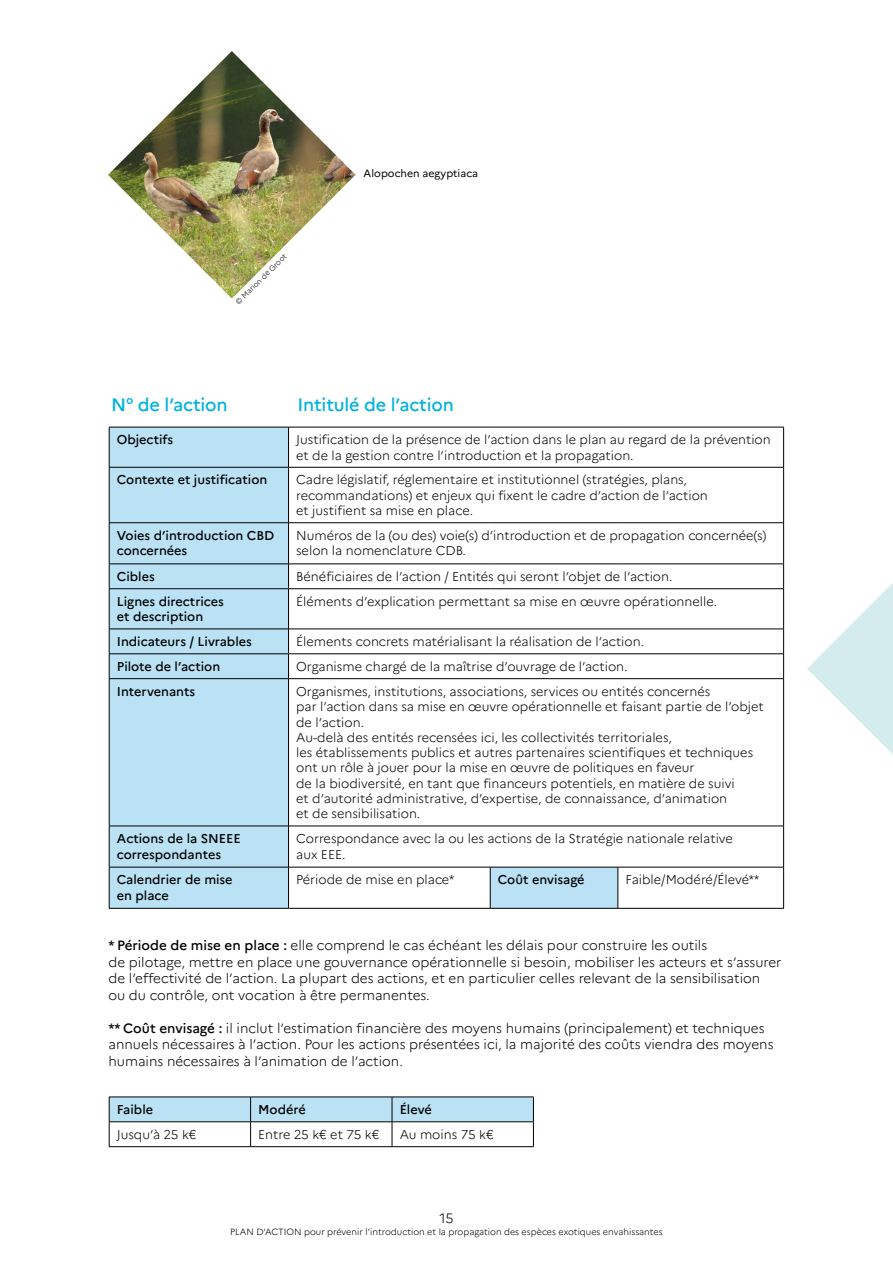
<style>
.page{position:relative;width:893px;height:1263px;background:#fff}
.page>*{position:absolute;margin:0;border:0;box-sizing:border-box;transform-origin:0 0}
.t1{font:500 18px "Marianne";letter-spacing:-.01em;color:#00b2de}
.t2{font:300 13.5px/16.5px "Marianne";color:#000}
.t3{font:300 12.75px/15.3px "Marianne";color:#010202}
.t4{font:500 12.75px/15.3px "Marianne";color:#010202}
.t5{font:300 12.75px "Marianne";color:#000}
.t6{font:10.5px "Marianne";color:#000}
.t7{font:300 9px "Marianne";color:#000}
.t8{font:300 7.5px "Marianne";color:#000}
.s1{font-weight:500}
</style>
<div class="page">
<img style="left:108px;top:51px;width:248px;height:248px">
<svg style="left:807px;top:583px;width:86px;height:171px"></svg>
<svg style="left:110px;top:428px;width:508px;height:480px"></svg>
<hr style="left:109px;top:427px;width:180px;height:1px;background:#000">
<hr style="left:109px;top:427px;width:1px;height:40px;background:#000">
<hr style="left:289px;top:427px;width:201px;height:1px;background:#000">
<hr style="left:288px;top:427px;width:1px;height:40px;background:#000">
<hr style="left:490px;top:427px;width:128px;height:1px;background:#000">
<hr style="left:618px;top:427px;width:166px;height:1px;background:#000">
<hr style="left:783px;top:427px;width:1px;height:40px;background:#000">
<hr style="left:109px;top:467px;width:180px;height:1px;background:#000">
<hr style="left:109px;top:467px;width:1px;height:55px;background:#000">
<hr style="left:289px;top:467px;width:201px;height:1px;background:#000">
<hr style="left:288px;top:467px;width:1px;height:55px;background:#000">
<hr style="left:490px;top:467px;width:128px;height:1px;background:#000">
<hr style="left:618px;top:467px;width:166px;height:1px;background:#000">
<hr style="left:783px;top:467px;width:1px;height:55px;background:#000">
<hr style="left:109px;top:522px;width:180px;height:1px;background:#000">
<hr style="left:109px;top:523px;width:1px;height:41px;background:#000">
<hr style="left:289px;top:522px;width:201px;height:1px;background:#000">
<hr style="left:288px;top:523px;width:1px;height:41px;background:#000">
<hr style="left:490px;top:522px;width:128px;height:1px;background:#000">
<hr style="left:618px;top:522px;width:166px;height:1px;background:#000">
<hr style="left:783px;top:523px;width:1px;height:41px;background:#000">
<hr style="left:109px;top:564px;width:180px;height:1px;background:#000">
<svg style="left:109px;top:564px;width:1px;height:24px"></svg>
<hr style="left:289px;top:564px;width:201px;height:1px;background:#000">
<svg style="left:288px;top:564px;width:1px;height:24px"></svg>
<hr style="left:490px;top:564px;width:128px;height:1px;background:#000">
<hr style="left:618px;top:564px;width:166px;height:1px;background:#000">
<svg style="left:783px;top:564px;width:1px;height:24px"></svg>
<hr style="left:109px;top:588px;width:180px;height:1px;background:#000">
<hr style="left:109px;top:589px;width:1px;height:40px;background:#000">
<hr style="left:289px;top:588px;width:201px;height:1px;background:#000">
<hr style="left:288px;top:589px;width:1px;height:40px;background:#000">
<hr style="left:490px;top:588px;width:128px;height:1px;background:#000">
<hr style="left:618px;top:588px;width:166px;height:1px;background:#000">
<hr style="left:783px;top:589px;width:1px;height:40px;background:#000">
<hr style="left:109px;top:629px;width:180px;height:1px;background:#000">
<hr style="left:289px;top:629px;width:201px;height:1px;background:#000">
<hr style="left:490px;top:629px;width:128px;height:1px;background:#000">
<hr style="left:618px;top:629px;width:166px;height:1px;background:#000">
<hr style="left:109px;top:653px;width:180px;height:1px;background:#000">
<svg style="left:109px;top:629px;width:1px;height:49px"></svg>
<hr style="left:289px;top:653px;width:201px;height:1px;background:#000">
<svg style="left:288px;top:629px;width:1px;height:49px"></svg>
<hr style="left:490px;top:653px;width:128px;height:1px;background:#000">
<hr style="left:618px;top:653px;width:166px;height:1px;background:#000">
<svg style="left:783px;top:629px;width:1px;height:49px"></svg>
<hr style="left:109px;top:678px;width:180px;height:1px;background:#000">
<hr style="left:109px;top:679px;width:1px;height:147px;background:#000">
<hr style="left:289px;top:678px;width:201px;height:1px;background:#000">
<hr style="left:288px;top:679px;width:1px;height:147px;background:#000">
<hr style="left:490px;top:678px;width:128px;height:1px;background:#000">
<hr style="left:618px;top:678px;width:166px;height:1px;background:#000">
<hr style="left:783px;top:679px;width:1px;height:147px;background:#000">
<hr style="left:109px;top:826px;width:180px;height:1px;background:#000">
<hr style="left:109px;top:826px;width:1px;height:41px;background:#000">
<hr style="left:289px;top:826px;width:201px;height:1px;background:#000">
<hr style="left:288px;top:826px;width:1px;height:41px;background:#000">
<hr style="left:490px;top:826px;width:128px;height:1px;background:#000">
<hr style="left:618px;top:826px;width:166px;height:1px;background:#000">
<hr style="left:783px;top:826px;width:1px;height:41px;background:#000">
<hr style="left:109px;top:867px;width:180px;height:1px;background:#000">
<hr style="left:109px;top:867px;width:1px;height:41px;background:#000">
<hr style="left:289px;top:867px;width:201px;height:1px;background:#000">
<hr style="left:288px;top:867px;width:1px;height:41px;background:#000">
<hr style="left:618px;top:867px;width:166px;height:1px;background:#000">
<hr style="left:783px;top:867px;width:1px;height:41px;background:#000">
<hr style="left:109px;top:908px;width:180px;height:1px;background:#000">
<hr style="left:289px;top:908px;width:201px;height:1px;background:#000">
<hr style="left:618px;top:908px;width:166px;height:1px;background:#000">
<hr style="left:490px;top:867px;width:128px;height:1px;background:#000">
<hr style="left:490px;top:867px;width:1px;height:41px;background:#000">
<hr style="left:618px;top:867px;width:1px;height:41px;background:#000">
<hr style="left:490px;top:908px;width:128px;height:1px;background:#000">
<svg style="left:109px;top:1097px;width:425px;height:50px"></svg>
<hr style="left:251px;top:1121px;width:141px;height:1px;background:#000">
<p class="t8" style="left:234px;top:300px;width:70px;rotate:-45deg">© Marion de Groot</p>
<p class="t6" style="left:364px;top:167px;width:116px">Alopochen aegyptiaca</p>
<h1 class="t1" style="left:111px;top:393px;width:118px">N° de l’action</h1>
<h1 class="t1" style="left:297px;top:393px;width:158px">Intitulé de l’action</h1>
<p class="t4" style="left:117px;top:432px;width:58px">Objectifs</p>
<p class="t3" style="left:296px;top:432px;width:476px">Justification de la présence de l’action dans le plan au regard de la prévention et de la gestion contre l’introduction et la propagation.</p>
<p class="t4" style="left:117px;top:472px;width:152px">Contexte et justification</p>
<p class="t3" style="left:296px;top:472px;width:413px">Cadre législatif, réglementaire et institutionnel (stratégies, plans, recommandations) et enjeux qui fixent le cadre d’action de l’action et justifient sa mise en place.</p>
<p class="t4" style="left:117px;top:528px;width:159px">Voies d’introduction CBD concernées</p>
<p class="t3" style="left:296px;top:528px;width:471px">Numéros de la (ou des) voie(s) d’introduction et de propagation concernée(s) selon la nomenclature CDB.</p>
<p class="t4" style="left:117px;top:569px;width:39px">Cibles</p>
<p class="t5" style="left:296px;top:569px;width:378px">Bénéficiaires de l’action / Entités qui seront l’objet de l’action.</p>
<p class="t4" style="left:117px;top:594px;width:108px">Lignes directrices et description</p>
<p class="t3" style="left:296px;top:594px;width:422px">Éléments d’explication permettant sa mise en œuvre opérationnelle.</p>
<p class="t4" style="left:117px;top:634px;width:137px">Indicateurs / Livrables</p>
<p class="t3" style="left:296px;top:634px;width:349px">Élements concrets matérialisant la réalisation de l’action.</p>
<p class="t4" style="left:117px;top:659px;width:105px">Pilote de l’action</p>
<p class="t3" style="left:296px;top:659px;width:333px">Organisme chargé de la maîtrise d’ouvrage de l’action.</p>
<p class="t4" style="left:117px;top:684px;width:80px">Intervenants</p>
<p class="t3" style="left:296px;top:684px;width:469px">Organismes, institutions, associations, services ou entités concernés<br>par l’action dans sa mise en œuvre opérationnelle et faisant partie de l’objet de l’action.<br>Au-delà des entités recensées ici, les collectivités territoriales,<br>les établissements publics et autres partenaires scientifiques et techniques ont un rôle à jouer pour la mise en œuvre de politiques en faveur<br>de la biodiversité, en tant que financeurs potentiels, en matière de suivi<br>et d’autorité administrative, d’expertise, de connaissance, d’animation<br>et de sensibilisation.</p>
<p class="t4" style="left:117px;top:831px;width:126px">Actions de la SNEEE correspondantes</p>
<p class="t3" style="left:296px;top:831px;width:438px">Correspondance avec la ou les actions de la Stratégie nationale relative aux EEE.</p>
<p class="t4" style="left:117px;top:872px;width:117px">Calendrier de mise en place</p>
<p class="t3" style="left:296px;top:872px;width:160px">Période de mise en place*</p>
<p class="t4" style="left:498px;top:872px;width:88px">Coût envisagé</p>
<p class="t3" style="left:625px;top:872px;width:135px">Faible/Modéré/Élevé**</p>
<p class="t2" style="left:108px;top:937px;width:675px"><span class="s1">* Période de mise en place :</span> elle comprend le cas échéant les délais pour construire les outils<br>de pilotage, mettre en place une gouvernance opérationnelle si besoin, mobiliser les acteurs et s’assurer de l’effectivité de l’action. La plupart des actions, et en particulier celles relevant de la sensibilisation<br>ou du contrôle, ont vocation à être permanentes.</p>
<p class="t2" style="left:108px;top:1019px;width:667px"><span class="s1">** Coût envisagé :</span> il inclut l’estimation financière des moyens humains (principalement) et techniques annuels nécessaires à l’action. Pour les actions présentées ici, la majorité des coûts viendra des moyens humains nécessaires à l’animation de l’action.</p>
<p class="t4" style="left:117px;top:1102px;width:38px">Faible</p>
<p class="t4" style="left:258px;top:1102px;width:49px">Modéré</p>
<p class="t4" style="left:400px;top:1102px;width:34px">Élevé</p>
<p class="t3" style="left:117px;top:1127px;width:81px">Jusqu’à 25 k€</p>
<p class="t3" style="left:258px;top:1127px;width:123px">Entre 25 k€ et 75 k€</p>
<p class="t3" style="left:400px;top:1127px;width:96px">Au moins 75 k€</p>
<p class="t2" style="left:439px;top:1210px;width:16px">15</p>
<p class="t7" style="left:230px;top:1226px;width:434px">PLAN D’ACTION pour prévenir l’introduction et la propagation des espèces exotiques envahissantes</p>
</div>
